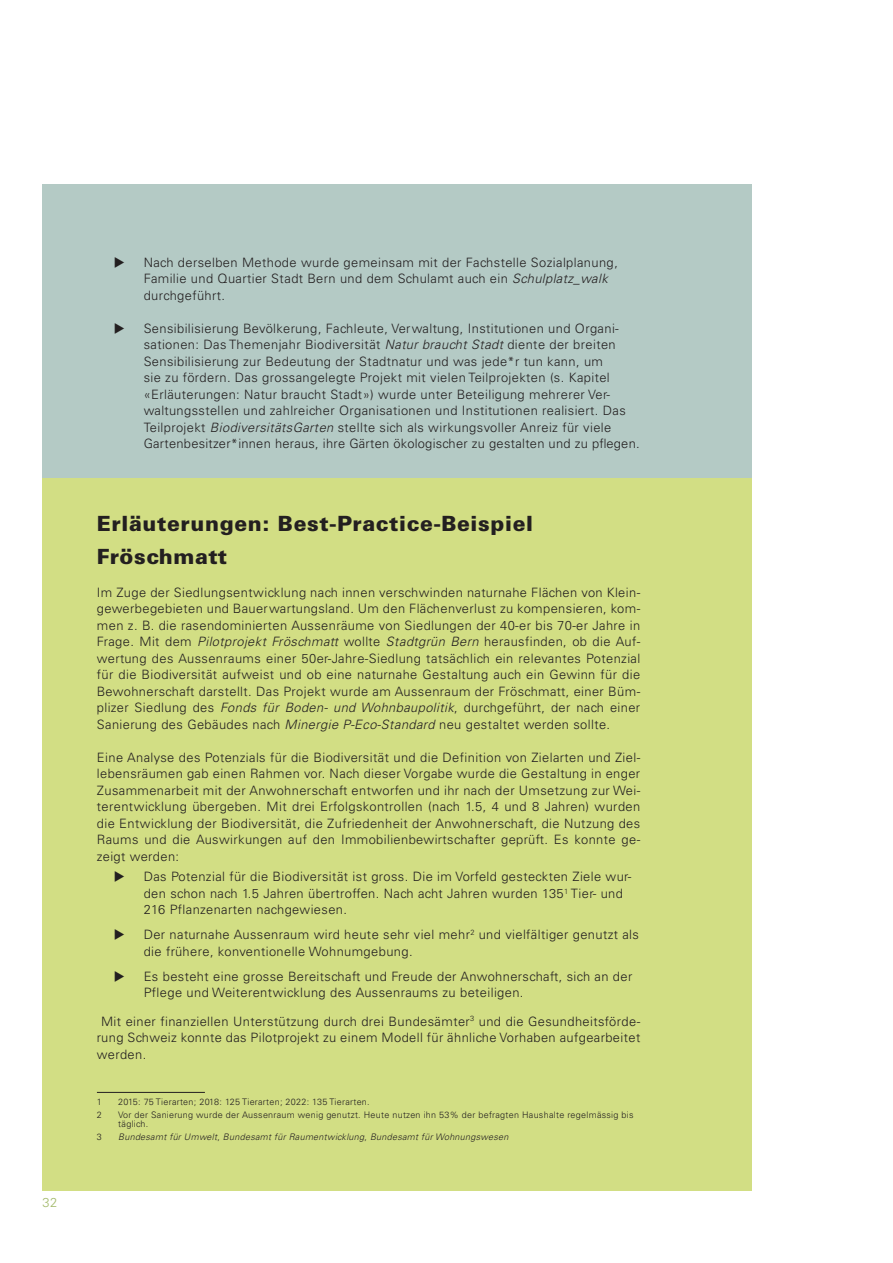
<style>
.page{position:relative;width:893px;height:1263px;background:#fff}
.page>*{position:absolute;margin:0;border:0;box-sizing:border-box;transform-origin:0 0}
.t1{font:900 21px/33px "Univers LT Std";letter-spacing:.03em;color:#231f20}
.t2{font:300 12.9px/16.5px "Univers LT Std";letter-spacing:.03em;color:#231f20}
.t3{font:300 12.9px "Univers LT Std";color:#a2b96a}
.t4{font:300 9px/9px "Univers LT Std";letter-spacing:.03em;color:#231f20}
.t5{font:italic 300 9px "Univers LT Std";letter-spacing:.03em;color:#231f20}
.s1{font-style:italic}
.s2{font-style:normal}
</style>
<div class="page">
<div style="left:43px;top:184px;width:709px;height:1007px;background:#d2de84"></div>
<div style="left:43px;top:184px;width:709px;height:294px;background:#b4cac5"></div>
<hr style="left:97px;top:1092px;width:108px;height:1px;background:#231f20">
<p class="t3" style="left:43px;top:1195px;width:16px">32</p>
<p class="t2" style="left:144px;top:254px;width:476px">Nach derselben Methode wurde gemeinsam mit der Fachstelle Sozialplanung,<br>Familie und Quartier Stadt Bern und dem Schulamt auch ein <span class="s1">Schulplatz_walk </span>durchgeführt.</p>
<p class="t2" style="left:144px;top:320px;width:497px">Sensibilisierung Bevölkerung, Fachleute, Verwaltung, Institutionen und Organi&shy;sationen: Das Themenjahr Biodiversität <span class="s1">Natur braucht Stadt</span> diente der breiten Sensibilisierung zur Bedeutung der Stadtnatur und was jede*r tun kann, um<br>sie zu fördern. Das grossangelegte Projekt mit vielen Teilprojekten (s. Kapitel «Erläuterungen: Natur braucht Stadt») wurde unter Beteiligung mehrerer Ver&shy;waltungsstellen und zahlreicher Organisationen und Institutionen realisiert. Das Teilprojekt <span class="s1">BiodiversitätsGarten</span> stellte sich als wirkungsvoller Anreiz für viele Gartenbesitzer*innen heraus, ihre Gärten ökologischer zu gestalten und zu pflegen.</p>
<h1 class="t1" style="left:97px;top:506px;width:438px">Erläuterungen: Best-Practice-Beispiel<br>Fröschmatt</h1>
<p class="t2" style="left:97px;top:584px;width:545px;text-align:justify">Im Zuge der Siedlungsentwicklung nach innen verschwinden naturnahe Flächen von Klein&shy;gewerbegebieten und Bauerwartungsland. Um den Flächenverlust zu kompensieren, kom&shy;men z. B. die rasendominierten Aussenräume von Siedlungen der 40-er bis 70-er Jahre in Frage. Mit dem <span class="s1">Pilotprojekt Fröschmatt</span> wollte <span class="s1">Stadtgrün Bern</span> herausfinden, ob die Auf&shy;wertung des Aussenraums einer 50er-Jahre-Siedlung tatsächlich ein relevantes Potenzial für die Biodiversität aufweist und ob eine naturnahe Gestaltung auch ein Gewinn für die Bewohnerschaft darstellt. Das Projekt wurde am Aussenraum der Fröschmatt, einer Büm&shy;plizer Siedlung des <span class="s1">Fonds für Boden- und Wohnbaupolitik</span>, durchgeführt, der nach einer Sanierung des Gebäudes nach <span class="s1">Minergie P-Eco-Standard</span> neu gestaltet werden sollte.</p>
<p class="t2" style="left:97px;top:749px;width:545px;text-align:justify">Eine Analyse des Potenzials für die Biodiversität und die Definition von Zielarten und Ziel&shy;lebensräumen gab einen Rahmen vor. Nach dieser Vorgabe wurde die Gestaltung in enger Zusammenarbeit mit der Anwohnerschaft entworfen und ihr nach der Umsetzung zur Wei&shy;terentwicklung übergeben. Mit drei Erfolgskontrollen (nach 1.5, 4 und 8 Jahren) wurden die Entwicklung der Biodiversität, die Zufriedenheit der Anwohnerschaft, die Nutzung des Raums und die Auswirkungen auf den Immobilienbewirtschafter geprüft. Es konnte ge&shy;zeigt werden:</p>
<p class="t2" style="left:144px;top:868px;width:489px">Das Potenzial für die Biodiversität ist gross. Die im Vorfeld gesteckten Ziele wur&shy;den schon nach 1.5 Jahren übertroffen. Nach acht Jahren wurden 135<sup>1</sup> Tier- und<br>216 Pflanzenarten nachgewiesen.</p>
<p class="t2" style="left:144px;top:926px;width:497px">Der naturnahe Aussenraum wird heute sehr viel mehr<sup>2</sup> und vielfältiger genutzt als die frühere, konventionelle Wohnumgebung.</p>
<p class="t2" style="left:144px;top:968px;width:490px">Es besteht eine grosse Bereitschaft und Freude der Anwohnerschaft, sich an der<br>Pflege und Weiterentwicklung des Aussenraums zu beteiligen.</p>
<p class="t2" style="left:97px;top:1013px;width:545px;text-align:justify;text-indent:4px">Mit einer finanziellen Unterstützung durch drei Bundesämter<sup>3</sup> und die Gesundheitsförde&shy;rung Schweiz konnte das Pilotprojekt zu einem Modell für ähnliche Vorhaben aufgearbeitet werden.</p>
<p class="t4" style="left:97px;top:1097px;width:7px">1</p>
<p class="t4" style="left:118px;top:1097px;width:253px">2015: 75 Tierarten; 2018: 125 Tierarten; 2022: 135 Tierarten.</p>
<p class="t4" style="left:97px;top:1110px;width:7px">2</p>
<p class="t4" style="left:118px;top:1110px;width:517px">Vor der Sanierung wurde der Aussenraum wenig genutzt. Heute nutzen ihn 53% der befragten Haushalte regelmässig bis täglich.</p>
<p class="t4" style="left:97px;top:1132px;width:7px">3</p>
<p class="t5" style="left:118px;top:1131px;width:392px">Bundesamt für Umwelt<span class="s2">,</span> Bundesamt für Raumentwicklung<span class="s2">,</span> Bundesamt für Wohnungswesen</p>
</div>
